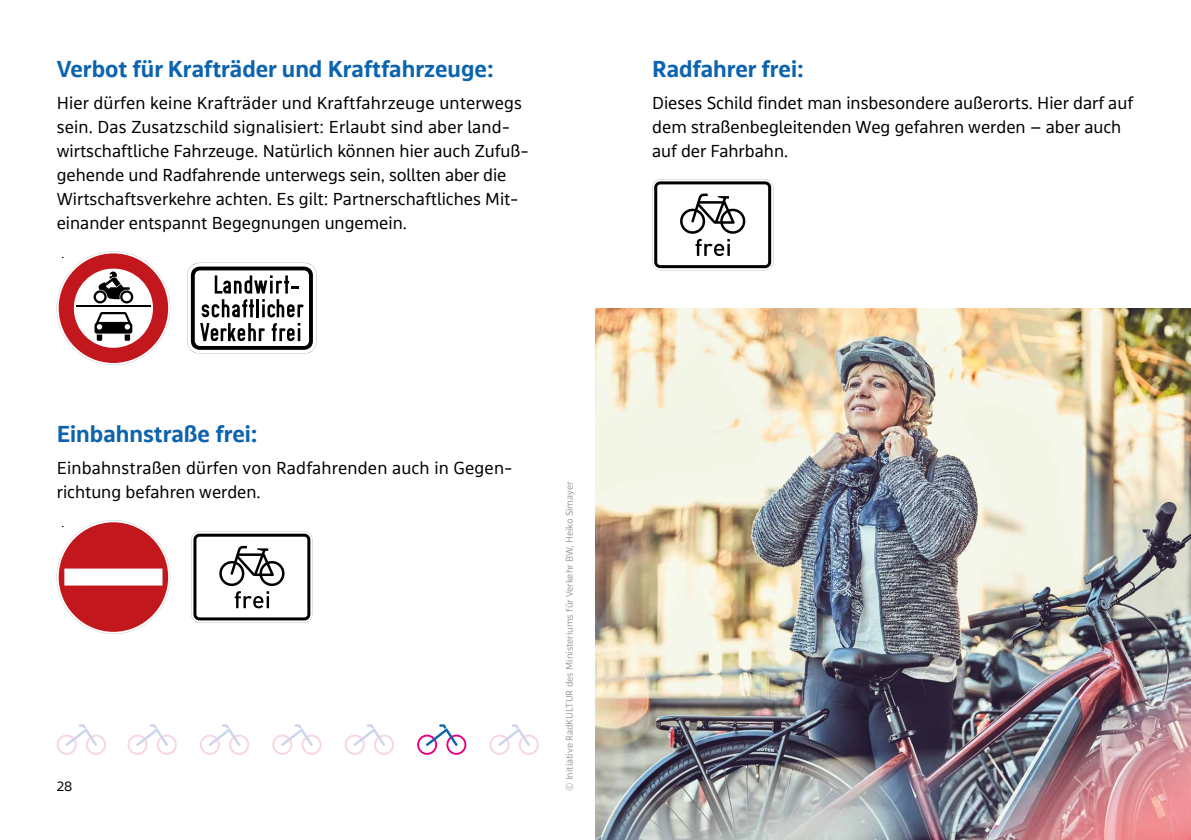
<style>
.page{position:relative;width:1191px;height:840px;background:#fff}
.page>*{position:absolute;margin:0;border:0;box-sizing:border-box;transform-origin:0 0}
.t1{font:700 24px "bwegt Text";color:#0c64af}
.t2{font:18px/24px "bwegt Text";color:#000}
.t3{font:14px "bwegt Text";color:#000}
.t4{font:10px "bwegt Text";color:#9d9d9c}
</style>
<div class="page">
<img style="left:595px;top:308px;width:596px;height:531px">
<svg style="left:57px;top:251px;width:113px;height:114px"></svg>
<svg style="left:187px;top:262px;width:130px;height:91px"></svg>
<svg style="left:191px;top:531px;width:121px;height:91px"></svg>
<svg style="left:652px;top:179px;width:121px;height:91px"></svg>
<svg style="left:57px;top:520px;width:113px;height:113px"></svg>
<svg style="left:489px;top:724px;width:50px;height:30px"></svg>
<svg style="left:417px;top:724px;width:49px;height:30px"></svg>
<svg style="left:345px;top:724px;width:49px;height:30px"></svg>
<svg style="left:272px;top:724px;width:49px;height:30px"></svg>
<svg style="left:57px;top:724px;width:49px;height:30px"></svg>
<svg style="left:200px;top:724px;width:49px;height:30px"></svg>
<svg style="left:128px;top:724px;width:49px;height:30px"></svg>
<h1 class="t1" style="left:57px;top:55px;width:438px">Verbot für Krafträder und Kraftfahrzeuge:</h1>
<p class="t2" style="left:57px;top:91px;width:471px">Hier dürfen keine Krafträder und Kraftfahrzeuge unterwegs sein. Das Zusatzschild signalisiert: Erlaubt sind aber land&shy;wirtschaftliche Fahrzeuge. Natürlich können hier auch Zufuß&shy;gehende und Radfahrende unterwegs sein, sollten aber die Wirtschaftsverkehre achten. Es gilt: Partnerschaftliches Mit&shy;einander entspannt Begegnungen ungemein.</p>
<h1 class="t1" style="left:57px;top:419px;width:202px">Einbahnstraße frei:</h1>
<p class="t2" style="left:57px;top:456px;width:455px">Einbahnstraßen dürfen von Radfahrenden auch in Gegen&shy;richtung befahren werden.</p>
<p class="t3" style="left:57px;top:778px;width:17px">28</p>
<p class="t4" style="left:563px;top:790px;width:311px;rotate:-90deg">© Initiative RadKULTUR des Ministeriums für Verkehr BW, Heiko Simayer</p>
<h1 class="t1" style="left:652px;top:55px;width:153px">Radfahrer frei:</h1>
<p class="t2" style="left:652px;top:91px;width:482px">Dieses Schild findet man insbesondere außerorts. Hier darf auf dem straßenbegleitenden Weg gefahren werden – aber auch auf der Fahrbahn.</p>
</div>
